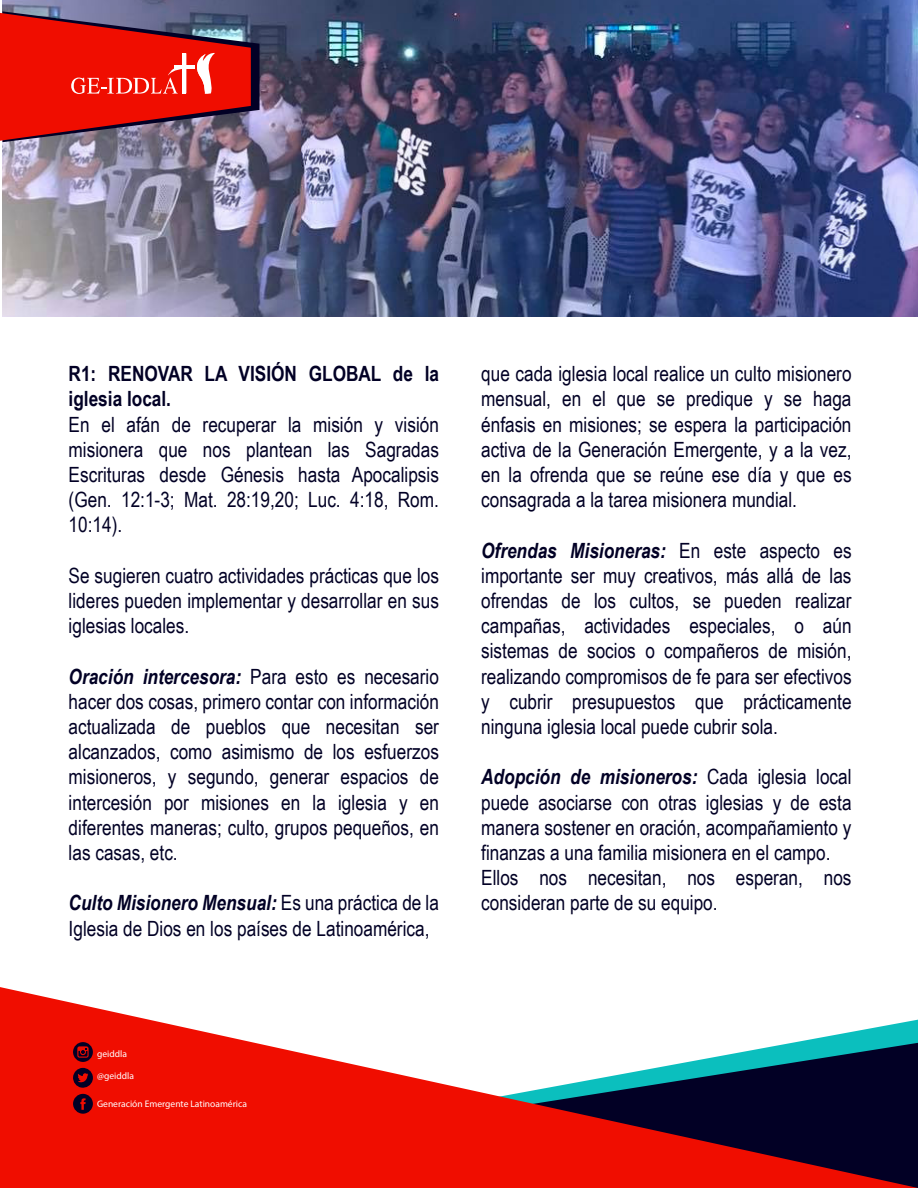
<style>
.page{position:relative;width:918px;height:1188px;background:#fff}
.page>*{position:absolute;margin:0;border:0;box-sizing:border-box;transform-origin:0 0}
.t1{font:21px/25.2px "Arial Narrow";color:#020025;text-align:justify}
.t2{font:700 21px/25.2px "Arial Narrow";color:#020025}
.t3{font:9.6px "Myriad Pro";color:#fff}
.s1{font-weight:700;font-style:italic}
</style>
<div class="page">
<img style="left:2px;top:0;width:916px;height:316px">
<svg style="left:0;top:987px;width:918px;height:201px;fill:#f00d00"></svg>
<svg style="left:0;top:11px;width:260px;height:131px;background:#c22d2d"></svg>
<svg style="left:73px;top:1068px;width:20px;height:20px"></svg>
<svg style="left:73px;top:1042px;width:20px;height:20px"></svg>
<svg style="left:73px;top:1094px;width:20px;height:20px"></svg>
<p class="t2" style="left:69px;top:360px;width:372px">R1: RENOVAR LA VISIÓN GLOBAL de la iglesia local.</p>
<p class="t1" style="left:69px;top:411px;width:372px">En el afán de recuperar la misión y visión misionera que nos plantean las Sagradas Escrituras desde Génesis hasta Apocalipsis (Gen. 12:1-3; Mat. 28:19,20; Luc. 4:18, Rom.<br>10:14).</p>
<p class="t1" style="left:69px;top:562px;width:372px">Se sugieren cuatro actividades prácticas que los lideres pueden implementar y desarrollar en sus iglesias locales.</p>
<p class="t1" style="left:69px;top:663px;width:372px"><span class="s1">Oración intercesora:</span> Para esto es necesario hacer dos cosas, primero contar con información actualizada de pueblos que necesitan ser alcanzados, como asimismo de los esfuerzos misioneros, y segundo, generar espacios de intercesión por misiones en la iglesia y en diferentes maneras; culto, grupos pequeños, en las casas, etc.</p>
<p class="t1" style="left:69px;top:890px;width:372px"><span class="s1">Culto Misionero Mensual:</span> Es una práctica de la<br>Iglesia de Dios en los países de Latinoamérica,</p>
<p class="t1" style="left:481px;top:360px;width:372px">que cada iglesia local realice un culto misionero mensual, en el que se predique y se haga énfasis en misiones; se espera la participación activa de la Generación Emergente, y a la vez, en la ofrenda que se reúne ese día y que es consagrada a la tarea misionera mundial.</p>
<p class="t1" style="left:481px;top:537px;width:372px"><span class="s1">Ofrendas Misioneras:</span> En este aspecto es importante ser muy creativos, más allá de las ofrendas de los cultos, se pueden realizar campañas, actividades especiales, o aún sistemas de socios o compañeros de misión, realizando compromisos de fe para ser efectivos y cubrir presupuestos que prácticamente ninguna iglesia local puede cubrir sola.</p>
<p class="t1" style="left:481px;top:764px;width:372px;text-align:left"><span class="s1">Adopción de misioneros:</span> Cada iglesia local puede asociarse con otras iglesias y de esta manera sostener en oración, acompañamiento y finanzas a una familia misionera en el campo.<br>Ellos nos necesitan, nos esperan, nos consideran parte de su equipo.</p>
<p class="t3" style="left:97px;top:1048px;width:31px">geiddla</p>
<p class="t3" style="left:97px;top:1070px;width:38px">@geiddla</p>
<p class="t3" style="left:97px;top:1098px;width:151px">Generación Emergente Latinoamérica</p>
</div>
